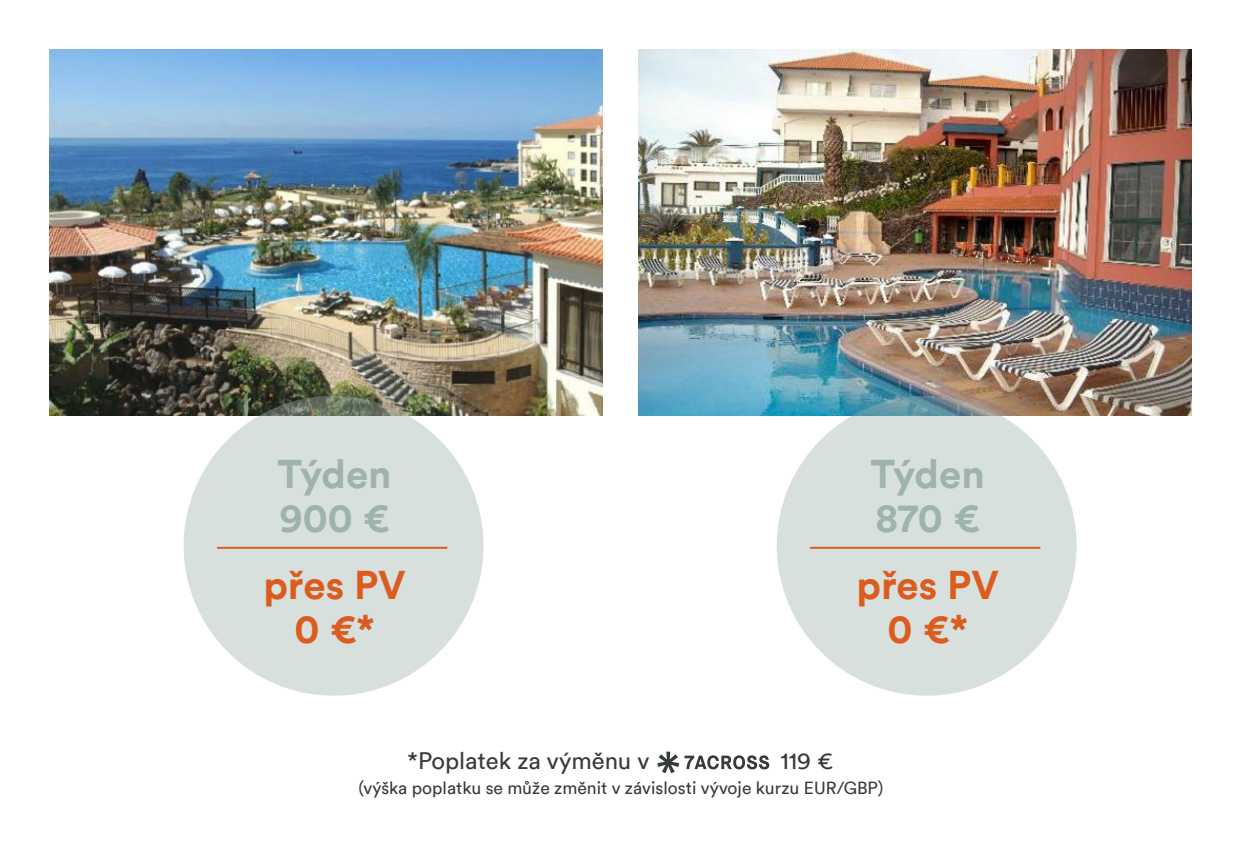
<style>
.page{position:relative;width:1241px;height:844px;background:#fff}
.page>*{position:absolute;margin:0;border:0;box-sizing:border-box;transform-origin:0 0}
.t1{font:700 40.07px/44.6px "Circular";color:#9eb3ad}
.t2{font:700 40.07px/44.6px "Circular";color:#db5c1e;text-align:center}
.t3{font:23.8px "Circular";color:#373c3b}
.t4{font:17.5px "Circular";color:#373c3b}
</style>
<div class="page">
<img style="left:638px;top:50px;width:553px;height:365px">
<img style="left:50px;top:50px;width:553px;height:365px">
<div style="left:184px;top:395px;width:299px;height:300px;background:#d8e0de;border-radius:50%"></div>
<hr style="left:217px;top:546px;width:230px;height:2px;background:#db5c1e">
<div style="left:776px;top:395px;width:300px;height:300px;background:#d8e0de;border-radius:50%"></div>
<hr style="left:810px;top:546px;width:230px;height:2px;background:#db5c1e">
<svg style="left:657px;top:751px;width:112px;height:22px"></svg>
<p class="t1" style="left:277px;top:449px;width:116px">Týden<br>900 €</p>
<p class="t2" style="left:263px;top:560px;width:144px">přes PV<br>0 €*</p>
<p class="t1" style="left:870px;top:449px;width:116px">Týden<br>870 €</p>
<p class="t2" style="left:856px;top:560px;width:144px">přes PV<br>0 €*</p>
<p class="t3" style="left:407px;top:745px;width:243px">*Poplatek za výměnu v</p>
<p class="t3" style="left:780px;top:745px;width:54px">119 €</p>
<p class="t4" style="left:358px;top:775px;width:526px">(výška poplatku se může změnit v závislosti vývoje kurzu EUR/GBP)</p>
</div>
